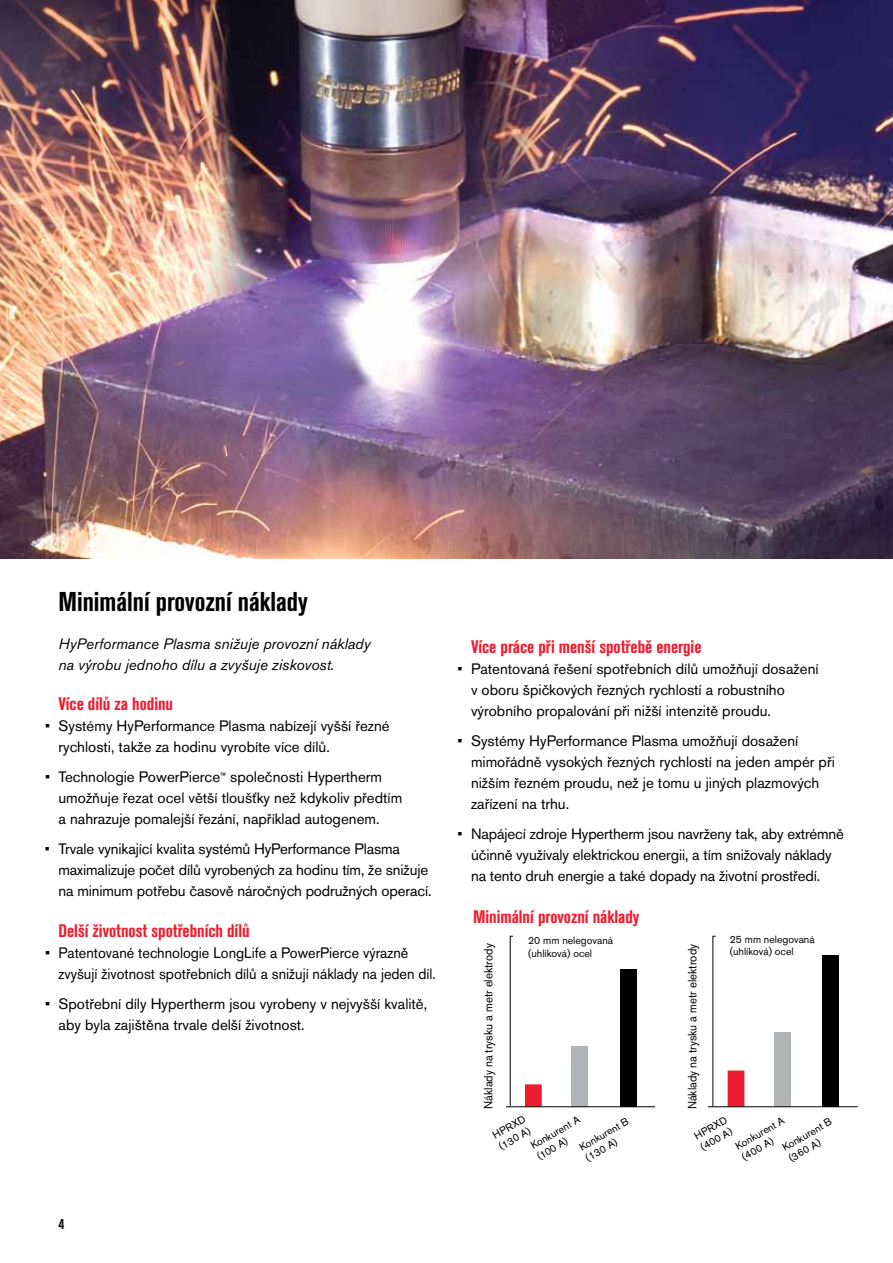
<style>
.page{position:relative;width:893px;height:1263px;background:#fff}
.page>*{position:absolute;margin:0;border:0;box-sizing:border-box;transform-origin:0 0}
.t1{font:700 condensed 27px "Akzidenz Grotesk Pro";color:#000}
.t2{font:700 condensed 18px "Akzidenz Grotesk Pro";color:#ed1c2e}
.t3{font:15px/21px "Akzidenz Grotesk Pro";color:#000}
.t4{font:italic 15px/21px "Akzidenz Grotesk Pro";color:#000}
.t5{font:700 condensed 15px "Akzidenz Grotesk Pro";color:#000}
.t6{font:12.15px "Akzidenz Grotesk Pro";letter-spacing:-.02em;color:#000}
.t7{font:12px "Akzidenz Grotesk Pro";color:#000;scale:.95 1}
.t8{font:10.5px/12.6px "Akzidenz Grotesk Pro";color:#000}
.t9{font:10.35px/12.5px "Akzidenz Grotesk Pro";color:#000}
</style>
<div class="page">
<img style="left:0;top:0;width:892px;height:558px">
<hr style="left:510px;top:936px;width:1px;height:171px;background:#000">
<div style="left:571px;top:1046px;width:17px;height:61px;background:#b1b4b6"></div>
<div style="left:620px;top:969px;width:17px;height:138px;background:#000"></div>
<div style="left:525px;top:1084px;width:17px;height:23px;background:#ed1c2e"></div>
<hr style="left:505px;top:1106px;width:150px;height:1px;background:#000">
<hr style="left:712px;top:936px;width:1px;height:171px;background:#000">
<div style="left:774px;top:1032px;width:17px;height:75px;background:#b1b4b6"></div>
<div style="left:823px;top:955px;width:16px;height:152px;background:#000"></div>
<div style="left:728px;top:1070px;width:16px;height:37px;background:#ed1c2e"></div>
<hr style="left:708px;top:1106px;width:150px;height:1px;background:#000">
<svg style="left:505px;top:1106px;width:144px;height:2px"></svg>
<svg style="left:708px;top:1106px;width:144px;height:2px"></svg>
<h1 class="t1" style="left:45px;top:584px;width:264px">Minimální provozní náklady</h1>
<p class="t4" style="left:58px;top:633px;width:314px">HyPerformance Plasma snižuje provozní náklady na výrobu jednoho dílu a zvyšuje ziskovost.</p>
<p class="t2" style="left:58px;top:692px;width:116px">Více dílů za hodinu</p>
<p class="t3" style="left:58px;top:715px;width:333px;text-indent:-14px">• Systémy HyPerformance Plasma nabízejí vyšší řezné rychlosti, takže za hodinu vyrobíte více dílů.</p>
<p class="t3" style="left:58px;top:766px;width:345px;text-indent:-13px">• Technologie PowerPierce<sup>™</sup> společnosti Hypertherm umožňuje řezat ocel větší tloušťky než kdykoliv předtím a nahrazuje pomalejší řezání, například autogenem.</p>
<p class="t3" style="left:58px;top:838px;width:374px;text-indent:-13px">• Trvale vynikající kvalita systémů HyPerformance Plasma maximalizuje počet dílů vyrobených za hodinu tím, že snižuje na minimum potřebu časově náročných podružných operací.</p>
<p class="t2" style="left:58px;top:919px;width:193px">Delší životnost spotřebních dílů</p>
<p class="t3" style="left:58px;top:942px;width:379px;text-indent:-14px">• Patentované technologie LongLife a PowerPierce výrazně zvyšují životnost spotřebních dílů a snižují náklady na jeden díl.</p>
<p class="t3" style="left:58px;top:993px;width:370px;text-indent:-14px">• Spotřební díly Hypertherm jsou vyrobeny v nejvyšší kvalitě, aby byla zajištěna trvale delší životnost.</p>
<p class="t5" style="left:58px;top:1214px;width:7px">4</p>
<p class="t2" style="left:471px;top:635px;width:232px">Více práce při menší spotřebě energie</p>
<p class="t3" style="left:471px;top:658px;width:349px;text-indent:-14px">• Patentovaná řešení spotřebních dílů umožňují dosažení v oboru špičkových řezných rychlostí a robustního výrobního propalování při nižší intenzitě proudu.</p>
<p class="t3" style="left:471px;top:730px;width:365px;text-indent:-14px">• Systémy HyPerformance Plasma umožňují dosažení mimořádně vysokých řezných rychlostí na jeden ampér při nižším řezném proudu, než je tomu u jiných plazmových zařízení na trhu.</p>
<p class="t3" style="left:471px;top:823px;width:375px;text-indent:-14px">• Napájecí zdroje Hypertherm jsou navrženy tak, aby extrémně účinně využívaly elektrickou energii, a tím snižovaly náklady na tento druh energie a také dopady na životní prostředí.</p>
<p class="t2" style="left:473px;top:905px;width:168px">Minimální provozní náklady</p>
<p class="t7" style="left:480px;top:1109px;width:176px;rotate:-90deg">Náklady na trysku a metr elektrody</p>
<p class="t6" style="left:482px;top:1108px;width:49px;rotate:-90deg">per meter</p>
<p class="t8" style="left:528px;top:934px;width:86px">20 mm nelegovaná (uhlíková) ocel</p>
<p class="t9" style="left:552px;top:937px;width:77px">20 mm mild steel</p>
<p class="t8" style="left:490px;top:1131px;width:38px;rotate:-30deg">HPRXD (130 A)</p>
<p class="t8" style="left:528px;top:1140px;width:56px;rotate:-30deg">Konkurent A (100 A)</p>
<p class="t8" style="left:577px;top:1142px;width:57px;rotate:-30deg">Konkurent B (130 A)</p>
<p class="t9" style="left:491px;top:1131px;width:36px;rotate:-30deg">HPRXD (130 A)</p>
<p class="t9" style="left:531px;top:1142px;width:58px;rotate:-30deg">Competitor A (100 A)</p>
<p class="t9" style="left:578px;top:1142px;width:59px;rotate:-30deg">Competitor B (130 A)</p>
<p class="t8" style="left:730px;top:932px;width:86px">25 mm nelegovaná (uhlíková) ocel</p>
<p class="t9" style="left:751px;top:937px;width:77px">25 mm mild steel</p>
<p class="t7" style="left:684px;top:1109px;width:175px;rotate:-90deg">Náklady na trysku a metr elektrody</p>
<p class="t8" style="left:692px;top:1131px;width:38px;rotate:-30deg">HPRXD (400 A)</p>
<p class="t8" style="left:733px;top:1141px;width:56px;rotate:-30deg">Konkurent A (400 A)</p>
<p class="t6" style="left:684px;top:1108px;width:49px;rotate:-90deg">per meter</p>
<p class="t9" style="left:694px;top:1131px;width:36px;rotate:-30deg">HPRXD (400 A)</p>
<p class="t9" style="left:734px;top:1142px;width:58px;rotate:-30deg">Competitor A (400 A)</p>
<p class="t9" style="left:781px;top:1142px;width:59px;rotate:-30deg">Competitor B (360 A)</p>
<p class="t8" style="left:780px;top:1143px;width:57px;rotate:-30deg">Konkurent B (360 A)</p>
</div>
